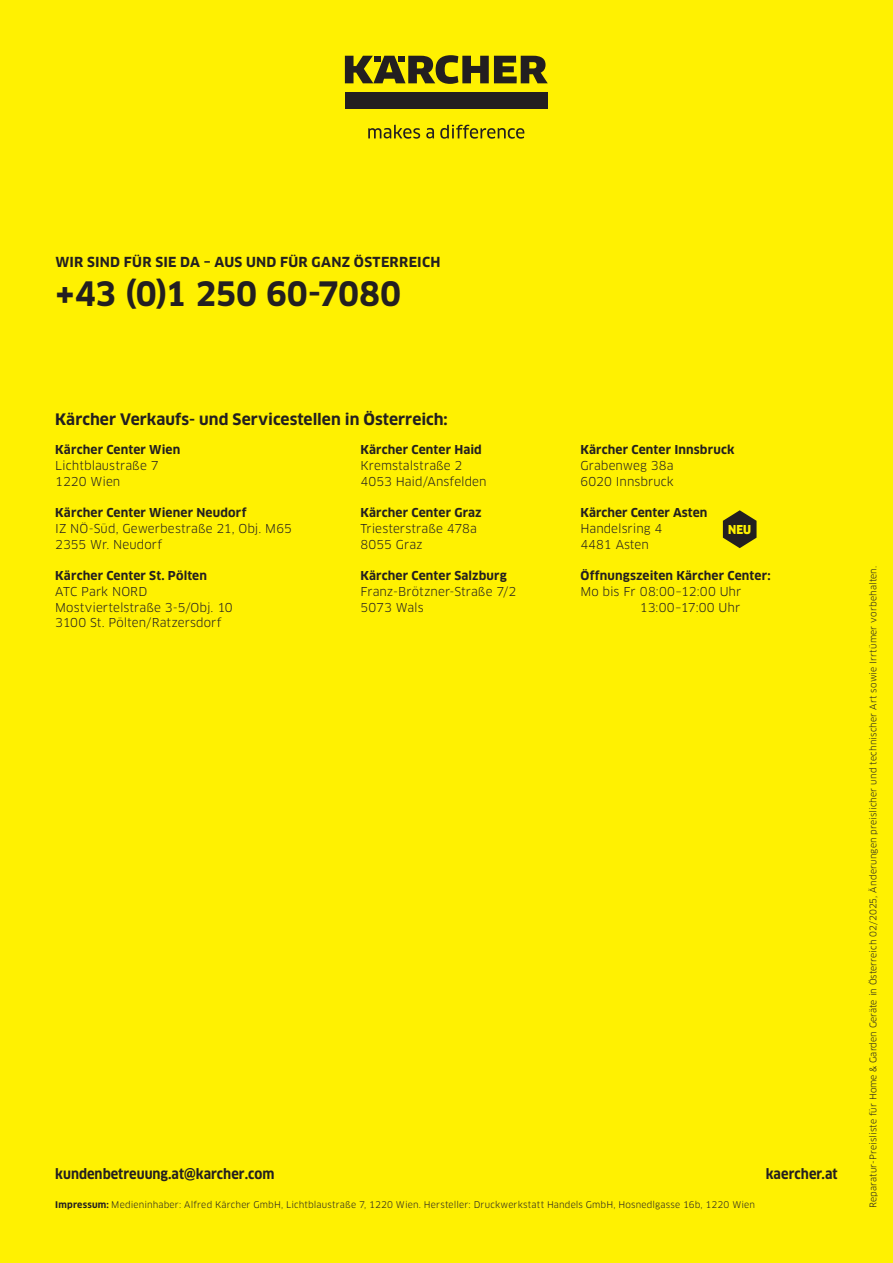
<style>
.page{position:relative;width:893px;height:1263px;background:#fff101}
.page>*{position:absolute;margin:0;border:0;box-sizing:border-box;transform-origin:0 0}
.t1{font:700 32.85px "Clan Pro";letter-spacing:-.01em;color:#231f20}
.t2{font:700 15.45px "Clan Pro";color:#231f20}
.t3{font:700 13.8px "Clan Pro Narr";color:#231f20}
.t4{font:700 13.5px "Clan Pro";letter-spacing:.02em;color:#231f20}
.t5{font:12px/15.8px "Clan Pro";letter-spacing:.005em;color:#231f20}
.t6{font:700 12px "Clan Pro";letter-spacing:.01em;color:#231f20}
.t7{font:900 12px "Clan Pro Narr";color:#fff101}
.t8{font:9px "Clan Pro";letter-spacing:.015em;color:#231f20}
.s1{font-weight:700}
</style>
<div class="page">
<svg style="left:440px;top:125px;width:84px;height:14px"></svg>
<svg style="left:426px;top:128px;width:8px;height:10px"></svg>
<svg style="left:368px;top:125px;width:52px;height:14px"></svg>
<div style="left:345px;top:92px;width:203px;height:16px;background:#231f20"></div>
<svg style="left:345px;top:55px;width:203px;height:29px"></svg>
<svg style="left:723px;top:510px;width:33px;height:38px"></svg>
<p class="t4" style="left:55px;top:254px;width:387px">WIR SIND FÜR SIE DA – AUS UND FÜR GANZ ÖSTERREICH</p>
<h1 class="t1" style="left:55px;top:275px;width:347px">+43 (0)1 250 60-7080</h1>
<p class="t2" style="left:55px;top:411px;width:394px">Kärcher Verkaufs- und Servicestellen in Österreich:</p>
<p class="t6" style="left:55px;top:443px;width:127px">Kärcher Center Wien</p>
<p class="t5" style="left:55px;top:457px;width:105px">Lichtblaustraße 7<br>1220 Wien</p>
<p class="t6" style="left:55px;top:506px;width:193px">Kärcher Center Wiener Neudorf</p>
<p class="t5" style="left:55px;top:520px;width:238px">IZ NÖ-Süd, Gewerbestraße 21, Obj. M65<br>2355 Wr. Neudorf</p>
<p class="t6" style="left:55px;top:569px;width:153px">Kärcher Center St. Pölten</p>
<p class="t5" style="left:55px;top:583px;width:179px">ATC Park NORD<br>Mostviertelstraße 3-5/Obj. 10<br>3100 St. Pölten/Ratzersdorf</p>
<p class="t6" style="left:360px;top:443px;width:123px">Kärcher Center Haid</p>
<p class="t5" style="left:360px;top:458px;width:128px">Kremstalstraße 2<br>4053 Haid/Ansfelden</p>
<p class="t6" style="left:360px;top:506px;width:123px">Kärcher Center Graz</p>
<p class="t5" style="left:360px;top:521px;width:118px">Triesterstraße 478a<br>8055 Graz</p>
<p class="t6" style="left:360px;top:569px;width:148px">Kärcher Center Salzburg</p>
<p class="t5" style="left:360px;top:583px;width:157px">Franz-Brötzner-Straße 7/2<br>5073 Wals</p>
<p class="t6" style="left:580px;top:443px;width:155px">Kärcher Center Innsbruck</p>
<p class="t5" style="left:580px;top:458px;width:95px">Grabenweg 38a<br>6020 Innsbruck</p>
<p class="t6" style="left:580px;top:506px;width:128px">Kärcher Center Asten</p>
<p class="t5" style="left:580px;top:521px;width:83px">Handelsring 4<br>4481 Asten</p>
<p class="t6" style="left:580px;top:569px;width:192px">Öffnungszeiten Kärcher Center:</p>
<p class="t5" style="left:580px;top:584px;width:162px;text-align:right">Mo bis Fr 08:00–12:00 Uhr<br>13:00–17:00 Uhr</p>
<p class="t7" style="left:728px;top:523px;width:25px">NEU</p>
<p class="t3" style="left:55px;top:1165px;width:221px">kundenbetreuung.at@karcher.com</p>
<p class="t3" style="left:766px;top:1165px;width:73px">kaercher.at</p>
<p class="t8" style="left:55px;top:1199px;width:701px"><span class="s1">Impressum:</span> Medieninhaber: Alfred Kärcher GmbH, Lichtblaustraße 7, 1220 Wien. Hersteller: Druckwerkstatt Handels GmbH, Hosnedlgasse 16b, 1220 Wien</p>
<p class="t8" style="left:868px;top:1208px;width:644px;rotate:-90deg">Reparatur-Preisliste für Home &amp; Garden Geräte in Österreich 02/2025, Änderungen preislicher und technischer Art sowie Irrtümer vorbehalten.</p>
</div>
